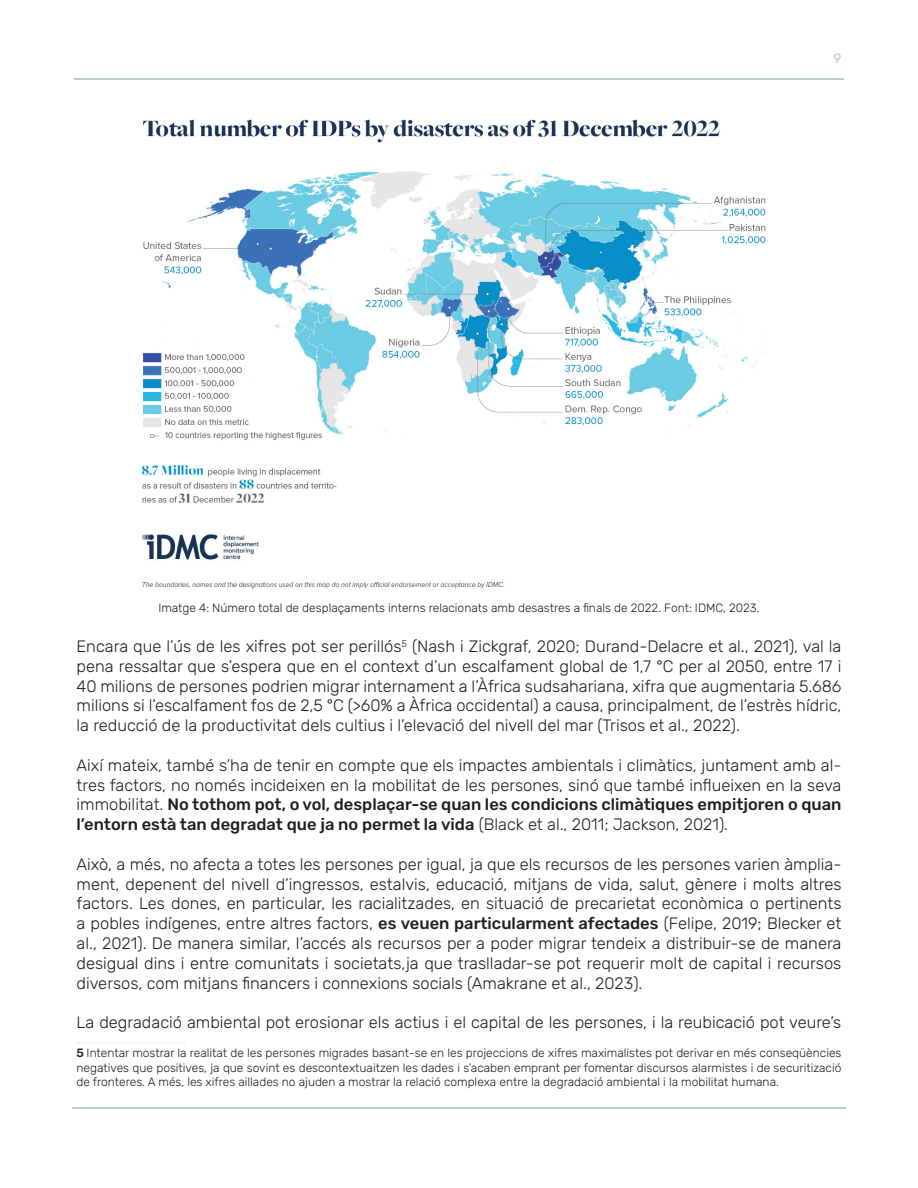
<style>
.page{position:relative;width:918px;height:1188px;background:#fff}
.page>*{position:absolute;margin:0;border:0;box-sizing:border-box;transform-origin:0 0}
.Párrafo{font:300 16.5px/19.8px "Rubik";color:#231f20;text-align:justify}
.t1{font:13.5px "Rubik";color:#baccc5}
.Notas_al_pie{font:300 12px/14.4px "Rubik";color:#231f20;text-align:justify}
.Pie_página{font:300 12px "Rubik";color:#231f20}
.s1{font-weight:500}
</style>
<div class="page">
<hr style="left:74px;top:79px;width:770px;height:1px;background:#baccc5">
<hr style="left:72px;top:1107px;width:774px;height:1px;background:#baccc5">
<svg style="left:77px;top:1042px;width:108px;height:1px"></svg>
<img style="left:142px;top:119px;width:624px;height:470px">
<p class="t1" style="left:833px;top:48px;width:10px">9</p>
<p class="Pie_página" style="left:158px;top:600px;width:603px">Imatge 4: Número total de desplaçaments interns relacionats amb desastres a finals de 2022. Font: IDMC, 2023.</p>
<p class="Párrafo" style="left:77px;top:637px;width:766px">Encara que l’ús de les xifres pot ser perillós<sup>5</sup> (Nash i Zickgraf, 2020; Durand-Delacre et al., 2021), val la pena ressaltar que s’espera que en el context d’un escalfament global de 1,7 °C per al 2050, entre 17 i 40 milions de persones podrien migrar internament a l’Àfrica sudsahariana, xifra que augmentaria 5.686 milions si l’escalfament fos de 2,5 °C (&gt;60% a Àfrica occidental) a causa, principalment, de l’estrès hídric, la reducció de la productivitat dels cultius i l’elevació del nivell del mar (Trisos et al., 2022).</p>
<p class="Párrafo" style="left:77px;top:756px;width:766px">Així mateix, també s’ha de tenir en compte que els impactes ambientals i climàtics, juntament amb al&shy;tres factors, no només incideixen en la mobilitat de les persones, sinó que també influeixen en la seva immobilitat. <span class="s1">No tothom pot, o vol, desplaçar-se quan les condicions climàtiques empitjoren o quan l’entorn està tan degradat que ja no permet la vida</span> (Black et al., 2011; Jackson, 2021).</p>
<p class="Párrafo" style="left:77px;top:855px;width:766px">Això, a més, no afecta a totes les persones per igual, ja que els recursos de les persones varien àmplia&shy;ment, depenent del nivell d’ingressos, estalvis, educació, mitjans de vida, salut, gènere i molts altres factors. Les dones, en particular, les racialitzades, en situació de precarietat econòmica o pertinents a pobles indígenes, entre altres factors, <span class="s1">es veuen particularment afectades</span> (Felipe, 2019; Blecker et al., 2021). De manera similar, l’accés als recursos per a poder migrar tendeix a distribuir-se de manera desigual dins i entre comunitats i societats,ja que traslladar-se pot requerir molt de capital i recursos diversos, com mitjans financers i connexions socials (Amakrane et al., 2023).</p>
<p class="Párrafo" style="left:77px;top:1013px;width:766px">La degradació ambiental pot erosionar els actius i el capital de les persones, i la reubicació pot veure’s</p>
<p class="Notas_al_pie" style="left:77px;top:1046px;width:766px"><span class="s1">5</span> Intentar mostrar la realitat de les persones migrades basant-se en les projeccions de xifres maximalistes pot derivar en més conseqüències negatives que positives, ja que sovint es descontextuaitzen les dades i s’acaben emprant per fomentar discursos alarmistes i de securitizació de fronteres. A més, les xifres aillades no ajuden a mostrar la relació complexa entre la degradació ambiental i la mobilitat humana.</p>
</div>
